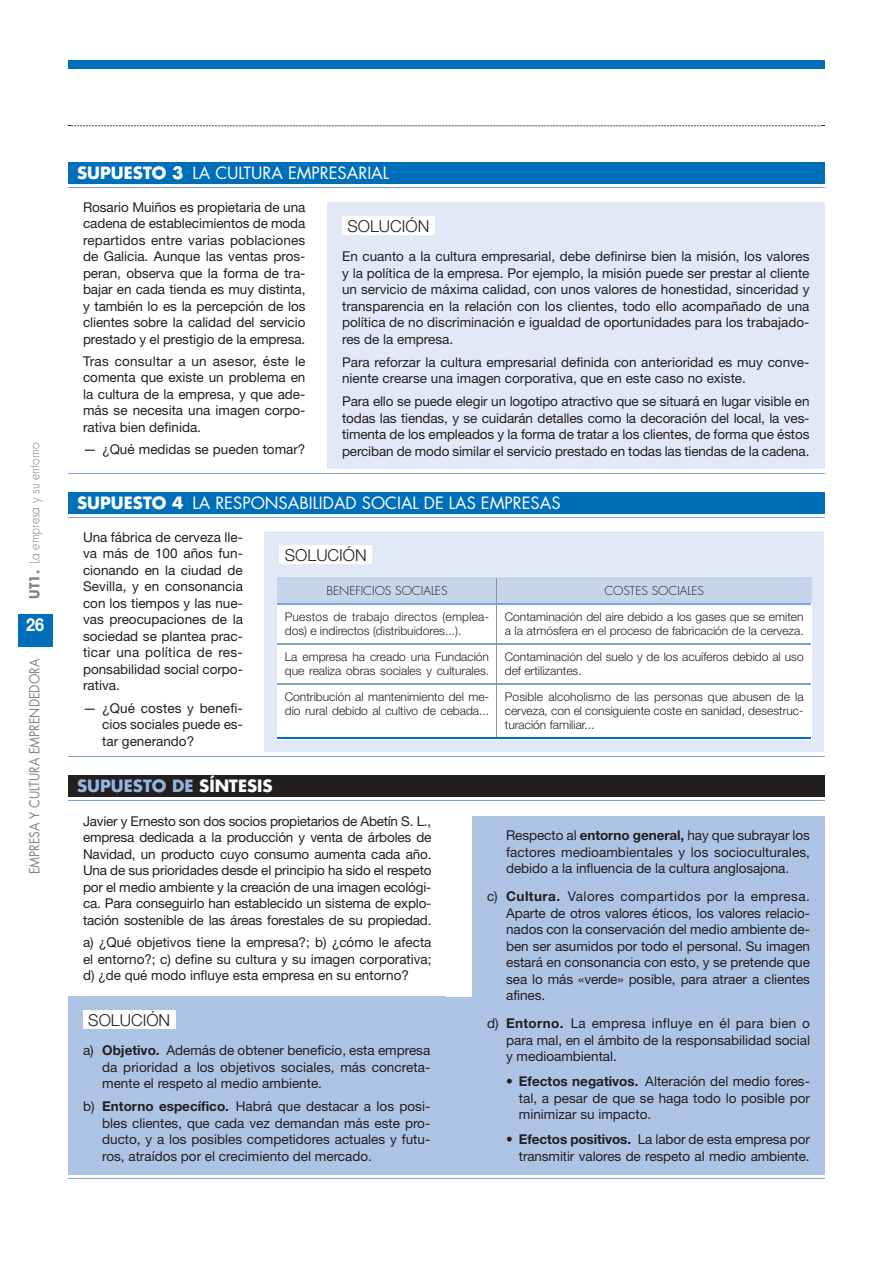
<style>
.page{position:relative;width:893px;height:1263px;background:#fff}
.page>*{position:absolute;margin:0;border:0;box-sizing:border-box;transform-origin:0 0}
.t1{font:700 18px "Helvetica Neue";color:#fff;scale:.9 1}
.t2{font:16.5px "Futura";color:#fff}
.t3{font:300 16.5px "Helvetica Neue";color:#231f20}
.t4{font:700 16.5px "Futura";color:#95b4dd}
.t5{font:700 16.5px "Futura";color:#fff}
.t6{font:13.5px/16.5px "Helvetica Neue";color:#231f20;text-align:justify}
.t7{font:13.5px "Futura";color:#808285;scale:.9 1}
.t8{font:300 13.5px "Futura";color:#808285;scale:.9 1}
.t9{font:300 12px/14.2px "Helvetica Neue";color:#231f20}
.t10{font:300 12px "Futura";color:#231f20}
.s1{font-weight:700}
.s2{color:#fff}
</style>
<div class="page">
<hr style="left:892px;top:0;width:1px;height:1263px;background:#c6d5ec">
<div style="left:68px;top:61px;width:757px;height:8px;background:#006fba"></div>
<svg style="left:68px;top:125px;width:757px;height:1px"></svg>
<div style="left:18px;top:614px;width:34px;height:33px;background:#006fba"></div>
<hr style="left:68px;top:800px;width:757px;height:1px;background:#7ca5d7">
<div style="left:68px;top:775px;width:757px;height:22px;background:#231f20"></div>
<div style="left:68px;top:163px;width:757px;height:21px;background:#006fba"></div>
<hr style="left:68px;top:187px;width:757px;height:1px;background:#7ca5d7">
<div style="left:68px;top:492px;width:757px;height:22px;background:#006fba"></div>
<hr style="left:68px;top:517px;width:757px;height:1px;background:#7ca5d7">
<div style="left:265px;top:532px;width:559px;height:34px;background:#e1e9f6"></div>
<div style="left:280px;top:545px;width:92px;height:19px;background:#fff"></div>
<div style="left:265px;top:566px;width:559px;height:185px;background:#e1e9f6"></div>
<div style="left:327px;top:203px;width:497px;height:34px;background:#e1e9f6"></div>
<div style="left:342px;top:216px;width:93px;height:19px;background:#fff"></div>
<div style="left:327px;top:237px;width:497px;height:232px;background:#e1e9f6"></div>
<hr style="left:68px;top:473px;width:757px;height:1px;background:#7ca5d7">
<hr style="left:68px;top:756px;width:757px;height:1px;background:#7ca5d7">
<hr style="left:68px;top:1178px;width:757px;height:1px;background:#7ca5d7">
<div style="left:68px;top:997px;width:377px;height:34px;background:#adc3e4"></div>
<div style="left:83px;top:1010px;width:92px;height:19px;background:#fff"></div>
<div style="left:68px;top:1031px;width:377px;height:143px;background:#adc3e4"></div>
<div style="left:472px;top:816px;width:353px;height:358px;background:#adc3e4"></div>
<div style="left:440px;top:997px;width:38px;height:177px;background:#adc3e4"></div>
<div style="left:277px;top:577px;width:220px;height:27px;background:#c6d5ec"></div>
<div style="left:497px;top:577px;width:314px;height:27px;background:#c6d5ec"></div>
<div style="left:277px;top:604px;width:220px;height:40px;background:#fff"></div>
<div style="left:497px;top:604px;width:314px;height:40px;background:#fff"></div>
<div style="left:277px;top:644px;width:220px;height:40px;background:#fff"></div>
<div style="left:497px;top:644px;width:314px;height:40px;background:#fff"></div>
<div style="left:277px;top:684px;width:220px;height:55px;background:#fff"></div>
<div style="left:497px;top:684px;width:314px;height:55px;background:#fff"></div>
<hr style="left:497px;top:577px;width:1px;height:162px;background:#939598">
<hr style="left:277px;top:577px;width:534px;height:1px;background:#c6d5ec">
<hr style="left:277px;top:603px;width:534px;height:1px;background:#7ca5d7">
<hr style="left:277px;top:643px;width:534px;height:2px;background:#7ca5d7">
<hr style="left:277px;top:683px;width:534px;height:2px;background:#7ca5d7">
<hr style="left:277px;top:737px;width:534px;height:2px;background:#006fba">
<p class="t8" style="left:28px;top:599px;width:175px;rotate:-90deg"><span class="s1">UT1.</span> La empresa y su entorno</p>
<h1 class="t1" style="left:26px;top:618px;width:22px">26</h1>
<p class="t7" style="left:28px;top:874px;width:241px;rotate:-90deg">EMPRESA Y CULTURA EMPRENDEDORA</p>
<p class="t2" style="left:172px;top:166px;width:158px"><span class="s1">1</span> TÍTULO SUPU STO</p>
<p class="t2" style="left:77px;top:166px;width:313px"><span class="s1">SUPUESTO 3</span> LA CULTURA EMPRESARIAL</p>
<p class="t6" style="left:83px;top:200px;width:224px">Rosario Muiños es propietaria de una cadena de establecimientos de moda repartidos entre varias poblaciones de Galicia. Aunque las ventas pros&shy;peran, observa que la forma de tra&shy;bajar en cada tienda es muy distinta, y también lo es la percepción de los clientes sobre la calidad del servicio prestado y el prestigio de la empresa.</p>
<p class="t6" style="left:83px;top:354px;width:224px">Tras consultar a un asesor, éste le comenta que existe un problema en la cultura de la empresa, y que ade&shy;más se necesita una imagen corpo&shy;rativa bien definida.</p>
<p class="t6" style="left:83px;top:442px;width:224px">— ¿Qué medidas se pueden tomar?</p>
<p class="t3" style="left:347px;top:220px;width:83px">SOLUCIÓN</p>
<p class="t6" style="left:342px;top:250px;width:469px">En cuanto a la cultura empresarial, debe definirse bien la misión, los valores y la política de la empresa. Por ejemplo, la misión puede ser prestar al cliente un ser vicio de máxima calidad, con unos valores de honestidad, sinceridad y transparencia en la relación con los clientes, todo ello acompañado de una política de no discriminación e igualdad de oportunidades para los trabajado&shy;res de la empresa.</p>
<p class="t6" style="left:342px;top:355px;width:469px">Para reforzar la cultura empresarial definida con anterioridad es muy conve&shy;niente crearse una imagen corporativa, que en este caso no existe.</p>
<p class="t6" style="left:342px;top:394px;width:469px">Para ello se puede elegir un logotipo atractivo que se situará en lugar visible en todas las tiendas, y se cuidarán detalles como la decoración del local, la ves - timenta de los empleados y la forma de tratar a los clientes, de forma que éstos perciban de modo similar el servicio prestado en todas las tiendas de la cadena.</p>
<p class="t2" style="left:77px;top:495px;width:253px"><span class="s1">SUPUESTO 4</span> TÍTULO SUPUESTO</p>
<p class="t2" style="left:193px;top:495px;width:370px">LA RESPONSABILIDAD SOCIAL DE LAS EMPRESAS</p>
<p class="t6" style="left:83px;top:530px;width:161px">Una fábrica de cerveza lle&shy;va más de 100 años fun&shy;cionando en la ciudad de Sevilla, y en consonancia con los tiempos y las nue&shy;vas preocupaciones de la sociedad se plantea prac&shy;ticar una política de res&shy;ponsabilidad social corpo&shy;rativa.</p>
<p class="t6" style="left:102px;top:701px;width:142px;text-indent:-19px">— ¿Qué costes y benefi&shy;cios sociales puede es&shy;tar generando?</p>
<p class="t5" style="left:172px;top:495px;width:13px">1</p>
<p class="t3" style="left:285px;top:549px;width:83px">SOLUCIÓN</p>
<p class="t10" style="left:326px;top:585px;width:123px">BENEFICIOS SOCIALES</p>
<p class="t10" style="left:604px;top:585px;width:101px">COSTES SOCIALES</p>
<p class="t9" style="left:285px;top:610px;width:206px">Puestos de trabajo directos (emplea&shy;dos) e indirectos (distribuidores...).</p>
<p class="t9" style="left:505px;top:610px;width:300px">Contaminación del aire debido a los gases que se emiten a la atmós fera en el proceso de fabricación de la cerveza.</p>
<p class="t9" style="left:285px;top:650px;width:206px">La empresa ha creado una Fundación que realiza obras sociales y culturales.</p>
<p class="t9" style="left:505px;top:650px;width:300px">Contaminación del suelo y de los acuíferos debido al uso de f erti lizantes.</p>
<p class="t9" style="left:285px;top:691px;width:206px">Contribución al mantenimiento del me&shy;dio rural debido al cultivo de cebada...</p>
<p class="t9" style="left:505px;top:691px;width:300px;text-align:justify">Posible alcoholismo de las personas que abusen de la cerveza, con el consiguiente coste en sanidad, desestruc&shy;turación familiar...</p>
<p class="t4" style="left:77px;top:778px;width:197px">SUPUESTO DE <span class="s2">SÍNTESIS</span></p>
<p class="t6" style="left:83px;top:814px;width:350px">Javier y Ernesto son dos socios propietarios de Abetín S. L., empresa dedicada a la producción y venta de árboles de Navidad, un producto cuyo consumo aumenta cada año.<br>Una de sus prioridades desde el principio ha sido el respeto por el medio ambiente y la creación de una imagen ecológi&shy;ca. Para conseguirlo han establecido un sistema de explo&shy;tación sostenible de las áreas forestales de su propiedad.</p>
<p class="t6" style="left:83px;top:936px;width:350px">a) ¿Qué objetivos tiene la empresa?; b) ¿cómo le afecta el entorno?; c) define su cultura y su imagen corporativa; d) ¿de qué modo influye esta empresa en su entorno?</p>
<p class="t3" style="left:88px;top:1014px;width:83px">SOLUCIÓN</p>
<p class="t6" style="left:102px;top:1044px;width:330px;text-indent:-19px">a) <span class="s1">Objetivo.</span> Además de obtener beneficio, esta empresa da prioridad a los objetivos sociales, más concreta&shy;mente el respeto al medio ambiente.</p>
<p class="t6" style="left:102px;top:1100px;width:330px;text-indent:-19px">b) <span class="s1">Entorno específico.</span> Habrá que destacar a los posi&shy;bles clientes, que cada vez demandan más este pro&shy;ducto, y a los posibles competidores actuales y futu&shy;ros, atraídos por el crecimiento del mercado.</p>
<p class="t6" style="left:506px;top:829px;width:305px">Respecto al <span class="s1">entorno general,</span> hay que subrayar los factores medioambientales y los socioculturales, debido a la influencia de la cultura anglosajona.</p>
<p class="t6" style="left:506px;top:890px;width:305px;text-indent:-19px">c) <span class="s1">Cultura.</span> Valores compartidos por la empresa.<br>Aparte de otros valores éticos, los valores relacio&shy;nados con la conservación del medio ambiente de&shy;ben ser asumidos por todo el personal. Su imagen estará en consonancia con esto, y se pretende que sea lo más «verde» posible, para atraer a clientes afines.</p>
<p class="t6" style="left:506px;top:1017px;width:305px;text-indent:-19px">d) <span class="s1">Entorno.</span> La empresa influye en él para bien o para mal, en el ámbito de la responsabilidad social y medioambiental.</p>
<p class="t6" style="left:519px;top:1075px;width:293px;text-indent:-13px">• <span class="s1">Efectos negativos.</span> Alteración del medio fores&shy;tal, a pesar de que se haga todo lo posible por minimizar su impacto.</p>
<p class="t6" style="left:506px;top:1133px;width:305px;text-align:right">• <span class="s1">Efectos positivos.</span> La labor de esta empresa por transmitir valores de respeto al medio ambiente.</p>
</div>
